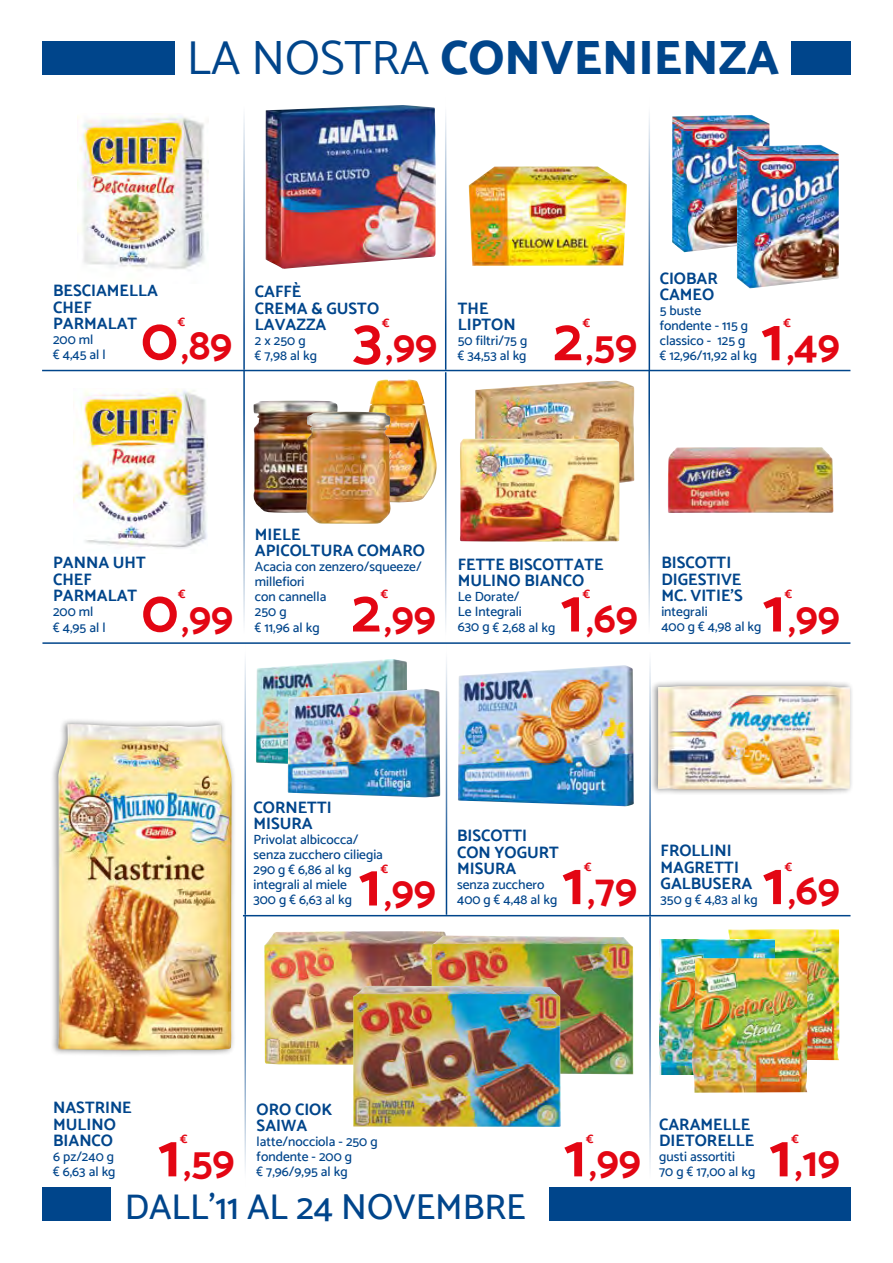
<style>
.page{position:relative;width:893px;height:1263px;background:#fff}
.page>*{position:absolute;margin:0;border:0;box-sizing:border-box;transform-origin:0 0}
.t1{font:700 60.3px "Catamaran";color:#e30613}
.t2{font:800 48px "Catamaran";color:#00458b}
.t3{font:700 42px "Catamaran";color:#e30613}
.t4{font:500 36px "Catamaran";color:#00458b}
.t5{font:700 16.5px/16.5px "Catamaran";color:#00458b}
.t6{font:500 13.5px/15px "Catamaran";color:#00458b}
.t7{font:500 13.5px "Catamaran";color:#00458b;scale:.8 1}
.t8{font:700 12px "Catamaran";color:#e30613}
.s1{font-weight:400}
.s2{font-size:36px}
</style>
<div class="page">
<hr style="left:445px;top:97px;width:1px;height:273px;background:#00458b">
<hr style="left:243px;top:97px;width:2px;height:273px;background:#00458b">
<hr style="left:649px;top:97px;width:1px;height:273px;background:#00458b">
<hr style="left:648px;top:370px;width:2px;height:272px;background:#00458b">
<hr style="left:446px;top:642px;width:1px;height:273px;background:#00458b">
<hr style="left:244px;top:642px;width:2px;height:273px;background:#00458b">
<hr style="left:244px;top:916px;width:2px;height:271px;background:#00458b">
<hr style="left:445px;top:372px;width:1px;height:272px;background:#00458b">
<hr style="left:42px;top:642px;width:808px;height:2px;background:#00458b">
<hr style="left:243px;top:915px;width:607px;height:1px;background:#00458b">
<hr style="left:42px;top:370px;width:808px;height:1px;background:#00458b">
<hr style="left:649px;top:642px;width:2px;height:273px;background:#00458b">
<hr style="left:649px;top:916px;width:2px;height:271px;background:#00458b">
<hr style="left:243px;top:370px;width:2px;height:272px;background:#00458b">
<img style="left:264px;top:931px;width:182px;height:134px">
<img style="left:431px;top:935px;width:202px;height:139px">
<img style="left:353px;top:986px;width:208px;height:141px">
<div style="left:42px;top:41px;width:808px;height:34px;background:#00458b"></div>
<div style="left:175px;top:41px;width:616px;height:34px;background:#fff"></div>
<div style="left:42px;top:1188px;width:808px;height:33px;background:#00458b"></div>
<div style="left:112px;top:1188px;width:437px;height:33px;background:#fff"></div>
<img style="left:78px;top:115px;width:130px;height:156px">
<img style="left:469px;top:166px;width:158px;height:100px">
<img style="left:253px;top:401px;width:85px;height:112px">
<img style="left:358px;top:379px;width:79px;height:124px">
<img style="left:305px;top:412px;width:86px;height:112px">
<img style="left:475px;top:381px;width:159px;height:115px">
<img style="left:460px;top:439px;width:159px;height:103px">
<img style="left:256px;top:659px;width:151px;height:108px">
<img style="left:288px;top:689px;width:152px;height:108px">
<img style="left:458px;top:665px;width:176px;height:141px">
<div style="left:650px;top:680px;width:204px;height:115px;background:#000;opacity:.45"></div>
<img style="left:658px;top:686px;width:192px;height:103px">
<img style="left:668px;top:447px;width:165px;height:66px">
<img style="left:728px;top:929px;width:111px;height:131px">
<img style="left:659px;top:939px;width:115px;height:135px">
<img style="left:692px;top:958px;width:116px;height:135px">
<div style="left:50px;top:718px;width:186px;height:338px;background:#000;opacity:.45"></div>
<img style="left:58px;top:724px;width:174px;height:326px">
<img style="left:672px;top:115px;width:98px;height:137px">
<img style="left:737px;top:145px;width:102px;height:143px">
<img style="left:266px;top:105px;width:170px;height:164px">
<img style="left:74px;top:388px;width:134px;height:161px">
<h2 class="t2" style="left:187px;top:30px;width:594px"><span class="s1">LA NOSTRA</span> CONVENIENZA</h2>
<p class="t5" style="left:255px;top:283px;width:126px">CAFFÈ<br>CREMA &amp; GUSTO<br>LAVAZZA</p>
<p class="t6" style="left:255px;top:333px;width:64px">2 x 250 g<br>€ 7,98 al kg</p>
<p class="t5" style="left:53px;top:282px;width:106px">BESCIAMELLA<br>CHEF<br>PARMALAT</p>
<p class="t6" style="left:53px;top:332px;width:54px">200 ml<br>€ 4,45 al l</p>
<h1 class="t1" style="left:553px;top:304px;width:31px">2</h1>
<p class="t5" style="left:458px;top:300px;width:59px">THE<br>LIPTON</p>
<p class="t6" style="left:458px;top:333px;width:71px">50 filtri/75 g € 34,53 al kg</p>
<p class="t8" style="left:178px;top:315px;width:9px">€</p>
<h3 class="t3" style="left:181px;top:320px;width:53px"><span class="s2">,</span>89</h3>
<p class="t8" style="left:382px;top:316px;width:9px">€</p>
<h3 class="t3" style="left:385px;top:321px;width:53px"><span class="s2">,</span>99</h3>
<p class="t8" style="left:583px;top:316px;width:9px">€</p>
<h3 class="t3" style="left:586px;top:321px;width:53px"><span class="s2">,</span>59</h3>
<h1 class="t1" style="left:141px;top:303px;width:38px">0</h1>
<h1 class="t1" style="left:353px;top:304px;width:31px">3</h1>
<p class="t5" style="left:660px;top:270px;width:60px">CIOBAR<br>CAMEO</p>
<p class="t6" style="left:660px;top:303px;width:90px">5 buste fondente - 115 g classico - 125 g</p>
<p class="t8" style="left:783px;top:316px;width:9px">€</p>
<h3 class="t3" style="left:787px;top:321px;width:55px"><span class="s2">,</span>49</h3>
<h1 class="t1" style="left:761px;top:304px;width:24px">1</h1>
<p class="t7" style="left:660px;top:348px;width:123px">€ 12,96/11,92 al kg</p>
<p class="t5" style="left:53px;top:554px;width:94px">PANNA UHT<br>CHEF<br>PARMALAT</p>
<p class="t6" style="left:53px;top:604px;width:54px">200 ml<br>€ 4,95 al l</p>
<p class="t8" style="left:178px;top:587px;width:9px">€</p>
<h3 class="t3" style="left:182px;top:592px;width:53px"><span class="s2">,</span>99</h3>
<h1 class="t1" style="left:142px;top:575px;width:38px">0</h1>
<p class="t5" style="left:255px;top:526px;width:171px">MIELE<br>APICOLTURA COMARO</p>
<p class="t6" style="left:255px;top:559px;width:168px">Acacia con zenzero/squeeze/ millefiori<br>con cannella<br>250 g<br>€ 11,96 al kg</p>
<p class="t8" style="left:381px;top:587px;width:9px">€</p>
<h3 class="t3" style="left:384px;top:592px;width:53px"><span class="s2">,</span>99</h3>
<h1 class="t1" style="left:351px;top:575px;width:31px">2</h1>
<p class="t5" style="left:458px;top:556px;width:147px">FETTE BISCOTTATE<br>MULINO BIANCO</p>
<p class="t6" style="left:458px;top:589px;width:99px">Le Dorate/<br>Le Integrali<br>630 g € 2,68 al kg</p>
<p class="t8" style="left:583px;top:587px;width:9px">€</p>
<h3 class="t3" style="left:586px;top:592px;width:53px"><span class="s2">,</span>69</h3>
<h1 class="t1" style="left:561px;top:575px;width:24px">1</h1>
<p class="t5" style="left:661px;top:554px;width:83px">BISCOTTI<br>DIGESTIVE<br>MC. VITIE’S</p>
<p class="t6" style="left:661px;top:604px;width:102px">integrali<br>400 g € 4,98 al kg</p>
<p class="t8" style="left:785px;top:587px;width:9px">€</p>
<h3 class="t3" style="left:788px;top:592px;width:53px"><span class="s2">,</span>99</h3>
<h1 class="t1" style="left:763px;top:575px;width:24px">1</h1>
<p class="t5" style="left:254px;top:799px;width:80px">CORNETTI<br>MISURA</p>
<p class="t6" style="left:254px;top:832px;width:131px">Privolat albicocca/ senza zucchero ciliegia<br>290 g € 6,86 al kg integrali al miele<br>300 g € 6,63 al kg</p>
<p class="t8" style="left:381px;top:861px;width:9px">€</p>
<h3 class="t3" style="left:384px;top:866px;width:53px"><span class="s2">,</span>99</h3>
<h1 class="t1" style="left:359px;top:849px;width:24px">1</h1>
<p class="t5" style="left:457px;top:827px;width:103px">BISCOTTI<br>CON YOGURT<br>MISURA</p>
<p class="t6" style="left:457px;top:877px;width:102px">senza zucchero<br>400 g € 4,48 al kg</p>
<h1 class="t1" style="left:763px;top:848px;width:24px">1</h1>
<p class="t5" style="left:661px;top:842px;width:93px">FROLLINI<br>MAGRETTI<br>GALBUSERA</p>
<p class="t6" style="left:661px;top:892px;width:99px">350 g € 4,83 al kg</p>
<p class="t8" style="left:785px;top:860px;width:9px">€</p>
<h3 class="t3" style="left:788px;top:865px;width:53px"><span class="s2">,</span>69</h3>
<p class="t8" style="left:584px;top:860px;width:9px">€</p>
<h3 class="t3" style="left:587px;top:865px;width:51px"><span class="s2">,</span>79</h3>
<h1 class="t1" style="left:562px;top:848px;width:24px">1</h1>
<p class="t5" style="left:53px;top:1099px;width:80px">NASTRINE<br>MULINO<br>BIANCO</p>
<p class="t6" style="left:53px;top:1149px;width:64px">6 pz/240 g € 6,63 al kg</p>
<p class="t8" style="left:180px;top:1132px;width:9px">€</p>
<h3 class="t3" style="left:184px;top:1137px;width:53px"><span class="s2">,</span>59</h3>
<h1 class="t1" style="left:158px;top:1120px;width:24px">1</h1>
<p class="t5" style="left:257px;top:1101px;width:77px">ORO CIOK<br>SAIWA</p>
<p class="t6" style="left:257px;top:1134px;width:123px">latte/nocciola - 250 g fondente - 200 g<br>€ 7,96/9,95 al kg</p>
<p class="t8" style="left:586px;top:1132px;width:9px">€</p>
<h3 class="t3" style="left:589px;top:1137px;width:53px"><span class="s2">,</span>99</h3>
<h1 class="t1" style="left:564px;top:1120px;width:24px">1</h1>
<p class="t5" style="left:659px;top:1116px;width:97px">CARAMELLE<br>DIETORELLE</p>
<p class="t6" style="left:659px;top:1149px;width:77px">gusti assortiti</p>
<p class="t6" style="left:659px;top:1164px;width:98px">70 g € 17,00 al kg</p>
<p class="t8" style="left:791px;top:1132px;width:9px">€</p>
<h3 class="t3" style="left:795px;top:1137px;width:47px"><span class="s2">,</span>19</h3>
<h1 class="t1" style="left:769px;top:1120px;width:24px">1</h1>
<h3 class="t4" style="left:125px;top:1185px;width:403px">DALL’11 AL 24 NOVEMBRE</h3>
</div>
